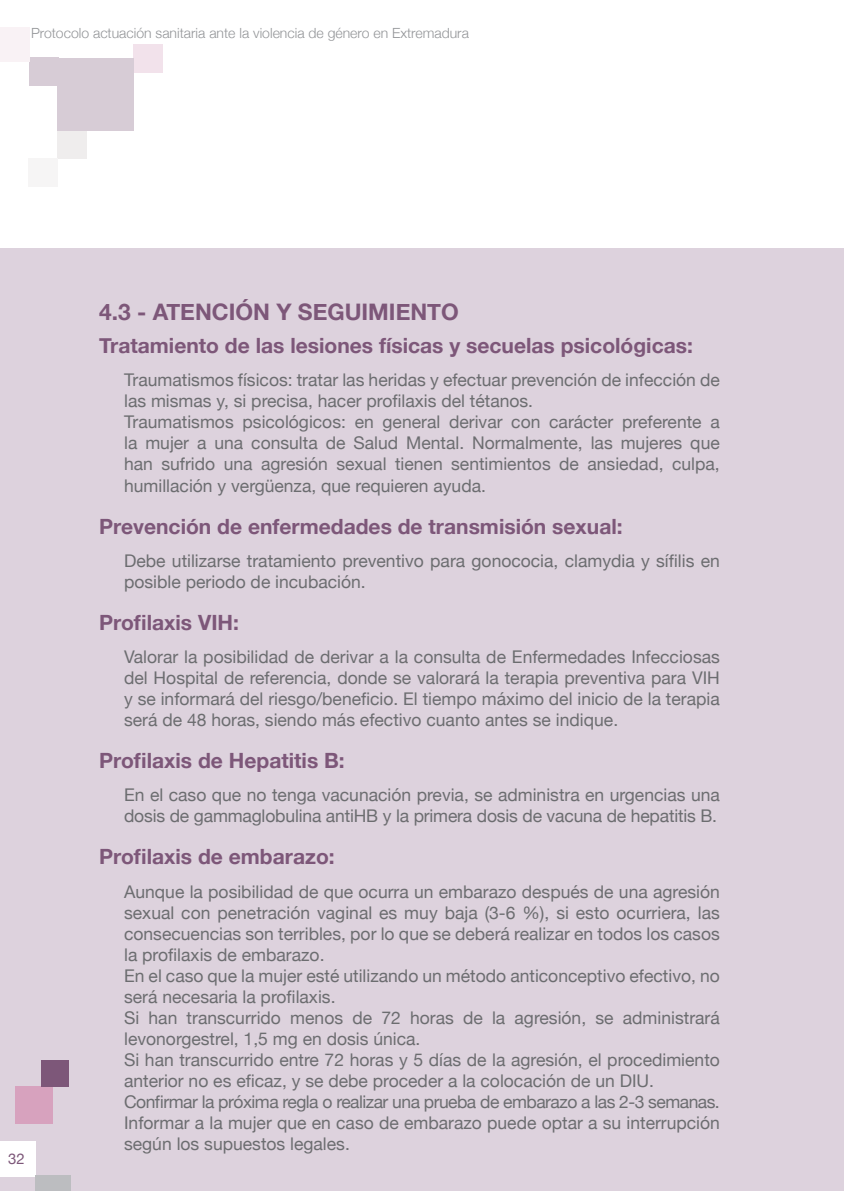
<style>
.page{position:relative;width:844px;height:1191px;background:#fff}
.page>*{position:absolute;margin:0;border:0;box-sizing:border-box;transform-origin:0 0}
.t1{font:700 22.75px "Helvetica Neue";color:#7d5779}
.t2{font:700 21px "Helvetica Neue";color:#7d5779}
.t3{font:17.5px/21px "Helvetica Neue";color:#6c6d70}
.t4{font:17.5px "Helvetica Neue";letter-spacing:-.03em;color:#6c6d70}
.t5{font:14.88px "Helvetica Neue";color:#7d5779}
.t6{font:300 14px "Helvetica Neue";color:#939598}
</style>
<div class="page">
<div style="left:0;top:248px;width:843px;height:943px;background:#ddd2dd"></div>
<div style="left:0;top:1141px;width:35px;height:35px;background:#fff"></div>
<div style="left:15px;top:1086px;width:37px;height:38px;background:#d7a2be"></div>
<div style="left:42px;top:1059px;width:27px;height:27px;background:#7d5779"></div>
<div style="left:35px;top:1175px;width:35px;height:16px;background:#bcbdc0"></div>
<p class="t6" style="left:31px;top:25px;width:439px">Protocolo actuación sanitaria ante la violencia de género en Extremadura</p>
<p class="t5" style="left:8px;top:1150px;width:18px">32</p>
<p class="t1" style="left:99px;top:298px;width:361px">4.3 - ATENCIÓN Y SEGUIMIENTO</p>
<p class="t2" style="left:99px;top:333px;width:595px">Tratamiento de las lesiones físicas y secuelas psicológicas:</p>
<p class="t3" style="left:124px;top:369px;width:597px">Traumatismos físicos: tratar las heridas y efectuar prevención de infección de las mismas y, si precisa, hacer profilaxis del tétanos.</p>
<p class="t3" style="left:124px;top:411px;width:597px;text-align:justify">Traumatismos psicológicos: en general derivar con carácter preferente a la mujer a una consulta de Salud Mental. Normalmente, las mujeres que han sufrido una agresión sexual tienen sentimientos de ansiedad, culpa, humillación y vergüenza, que requieren ayuda.</p>
<p class="t2" style="left:99px;top:513px;width:524px">Prevención de enfermedades de transmisión sexual:</p>
<p class="t3" style="left:124px;top:550px;width:597px">Debe utilizarse tratamiento preventivo para gonococia, clamydia y sífilis en posible periodo de incubación.</p>
<p class="t2" style="left:99px;top:609px;width:141px">Profilaxis VIH:</p>
<p class="t3" style="left:124px;top:646px;width:597px;text-align:justify">Valorar la posibilidad de derivar a la consulta de Enfermedades Infecciosas del Hospital de referencia, donde se valorará la terapia preventiva para VIH y se informará del riesgo/beneficio. El tiempo máximo del inicio de la terapia será de 48 horas, siendo más efectivo cuanto antes se indique.</p>
<p class="t2" style="left:99px;top:747px;width:247px">Profilaxis de Hepatitis B:</p>
<p class="t3" style="left:124px;top:784px;width:597px">En el caso que no tenga vacunación previa, se administra en urgencias una dosis de gammaglobulina antiHB y la primera dosis de vacuna de hepatitis B.</p>
<p class="t2" style="left:99px;top:844px;width:237px">Profilaxis de embarazo:</p>
<p class="t3" style="left:124px;top:880px;width:597px;text-align:justify">Aunque la posibilidad de que ocurra un embarazo después de una agresión sexual con penetración vaginal es muy baja (3-6 %), si esto ocurriera, las consecuencias son terribles, por lo que se deberá realizar en todos los casos la profilaxis de embarazo.</p>
<p class="t3" style="left:124px;top:964px;width:597px">En el caso que la mujer esté utilizando un método anticonceptivo efectivo, no será necesaria la profilaxis.</p>
<p class="t3" style="left:124px;top:1006px;width:597px">Si han transcurrido menos de 72 horas de la agresión, se administrará levonorgestrel, 1,5 mg en dosis única.</p>
<p class="t3" style="left:124px;top:1048px;width:597px">Si han transcurrido entre 72 horas y 5 días de la agresión, el procedimiento anterior no es eficaz, y se debe proceder a la colocación de un DIU.</p>
<p class="t4" style="left:124px;top:1091px;width:597px">Confirmar la próxima regla o realizar una prueba de embarazo a las 2-3 semanas.</p>
<p class="t3" style="left:124px;top:1111px;width:597px">Informar a la mujer que en caso de embarazo puede optar a su interrupción según los supuestos legales.</p>
</div>
